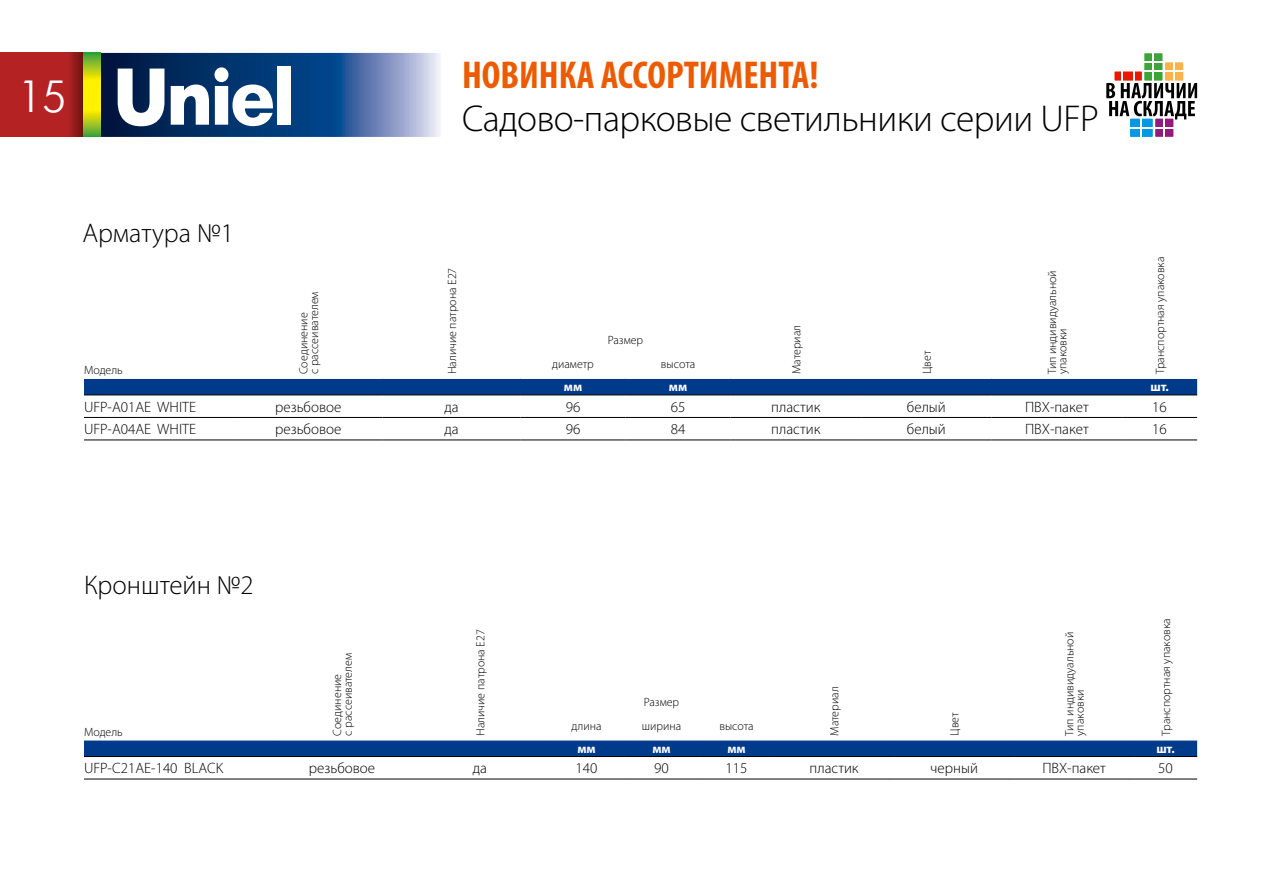
<style>
.page{position:relative;width:1263px;height:893px;background:#fff}
.page>*{position:absolute;margin:0;border:0;box-sizing:border-box;transform-origin:0 0}
.t1{font:45px "Futuris Light C";color:#fff}
.t2{font:700 condensed 39px "Myriad Pro";color:#ed5b00}
.t3{font:300 37.5px "Myriad Pro";letter-spacing:-.015em;color:#000}
.t4{font:300 27px "Myriad Pro";color:#000}
.t5{font:300 15px "Myriad Pro";color:#000}
.t6{font:700 12.75px "Myriad Pro";color:#fff}
.t7{font:300 12px/10.5px "Myriad Pro";color:#000}
</style>
<div class="page">
<svg style="left:101px;top:53px;width:339px;height:84px;background:#3c6193"></svg>
<svg style="left:118px;top:69px;width:46px;height:57px"></svg>
<svg style="left:171px;top:67px;width:102px;height:59px"></svg>
<div style="left:277px;top:66px;width:13px;height:59px;background:#fff"></div>
<svg style="left:0;top:53px;width:84px;height:84px;background:#ae2221"></svg>
<svg style="left:84px;top:53px;width:17px;height:84px"></svg>
<div style="left:84px;top:379px;width:1113px;height:16px;background:#003b8b"></div>
<hr style="left:84px;top:395px;width:150px;height:1px;background:#000">
<hr style="left:234px;top:395px;width:148px;height:1px;background:#000">
<hr style="left:382px;top:395px;width:138px;height:1px;background:#000">
<hr style="left:520px;top:395px;width:106px;height:1px;background:#000">
<hr style="left:626px;top:395px;width:104px;height:1px;background:#000">
<hr style="left:730px;top:395px;width:131px;height:1px;background:#000">
<hr style="left:861px;top:395px;width:131px;height:1px;background:#000">
<hr style="left:992px;top:395px;width:130px;height:1px;background:#000">
<hr style="left:1122px;top:395px;width:75px;height:1px;background:#000">
<hr style="left:84px;top:417px;width:150px;height:1px;background:#000">
<hr style="left:234px;top:417px;width:148px;height:1px;background:#000">
<hr style="left:382px;top:417px;width:138px;height:1px;background:#000">
<hr style="left:520px;top:417px;width:106px;height:1px;background:#000">
<hr style="left:626px;top:417px;width:104px;height:1px;background:#000">
<hr style="left:730px;top:417px;width:131px;height:1px;background:#000">
<hr style="left:861px;top:417px;width:131px;height:1px;background:#000">
<hr style="left:992px;top:417px;width:130px;height:1px;background:#000">
<hr style="left:1122px;top:417px;width:75px;height:1px;background:#000">
<hr style="left:84px;top:440px;width:150px;height:1px;background:#000">
<hr style="left:234px;top:440px;width:148px;height:1px;background:#000">
<hr style="left:382px;top:440px;width:138px;height:1px;background:#000">
<hr style="left:520px;top:440px;width:106px;height:1px;background:#000">
<hr style="left:626px;top:440px;width:104px;height:1px;background:#000">
<hr style="left:730px;top:440px;width:131px;height:1px;background:#000">
<hr style="left:861px;top:440px;width:131px;height:1px;background:#000">
<hr style="left:992px;top:440px;width:130px;height:1px;background:#000">
<hr style="left:1122px;top:440px;width:75px;height:1px;background:#000">
<div style="left:84px;top:741px;width:1113px;height:15px;background:#003b8b"></div>
<hr style="left:84px;top:756px;width:189px;height:1px;background:#000">
<hr style="left:273px;top:756px;width:138px;height:1px;background:#000">
<hr style="left:411px;top:756px;width:138px;height:1px;background:#000">
<hr style="left:549px;top:756px;width:75px;height:1px;background:#000">
<hr style="left:624px;top:756px;width:75px;height:1px;background:#000">
<hr style="left:699px;top:756px;width:75px;height:1px;background:#000">
<hr style="left:774px;top:756px;width:120px;height:1px;background:#000">
<hr style="left:894px;top:756px;width:120px;height:1px;background:#000">
<hr style="left:1014px;top:756px;width:120px;height:1px;background:#000">
<hr style="left:1134px;top:756px;width:63px;height:1px;background:#000">
<hr style="left:84px;top:779px;width:189px;height:1px;background:#000">
<hr style="left:273px;top:779px;width:138px;height:1px;background:#000">
<hr style="left:411px;top:779px;width:138px;height:1px;background:#000">
<hr style="left:549px;top:779px;width:75px;height:1px;background:#000">
<hr style="left:624px;top:779px;width:75px;height:1px;background:#000">
<hr style="left:699px;top:779px;width:75px;height:1px;background:#000">
<hr style="left:774px;top:779px;width:120px;height:1px;background:#000">
<hr style="left:894px;top:779px;width:120px;height:1px;background:#000">
<hr style="left:1014px;top:779px;width:120px;height:1px;background:#000">
<hr style="left:1134px;top:779px;width:63px;height:1px;background:#000">
<div style="left:1144px;top:53px;width:18px;height:28px;background:#3ca439"></div>
<hr style="left:1152px;top:53px;width:2px;height:28px;background:#fff">
<svg style="left:1106px;top:62px;width:91px;height:75px"></svg>
<hr style="left:1130px;top:127px;width:23px;height:2px;background:#fff">
<h1 class="t1" style="left:17px;top:74px;width:51px">15</h1>
<h2 class="t2" style="left:462px;top:51px;width:358px">НОВИНКА АССОРТИМЕНТА!</h2>
<h3 class="t3" style="left:462px;top:98px;width:638px">Садово-парковые светильники серии UFP</h3>
<h3 class="t4" style="left:82px;top:218px;width:153px">Арматура №1</h3>
<p class="t7" style="left:84px;top:365px;width:40px">Модель</p>
<p class="t7" style="left:298px;top:374px;width:84px;rotate:-90deg">Соединение<br>с рассеивателем</p>
<p class="t7" style="left:447px;top:374px;width:108px;rotate:-90deg">Наличие патрона Е27</p>
<p class="t7" style="left:1155px;top:374px;width:119px;rotate:-90deg">Транспортная упаковка</p>
<p class="t7" style="left:1047px;top:374px;width:105px;rotate:-90deg">Тип индивидуальной упаковки</p>
<p class="t7" style="left:608px;top:335px;width:37px">Размер</p>
<p class="t7" style="left:791px;top:374px;width:51px;rotate:-90deg">Материал</p>
<p class="t7" style="left:922px;top:374px;width:25px;rotate:-90deg">Цвет</p>
<p class="t7" style="left:552px;top:359px;width:43px">диаметр</p>
<p class="t7" style="left:661px;top:359px;width:36px">высота</p>
<p class="t6" style="left:564px;top:379px;width:20px">мм</p>
<p class="t6" style="left:669px;top:379px;width:20px">мм</p>
<p class="t6" style="left:1150px;top:379px;width:20px">шт.</p>
<p class="t5" style="left:84px;top:399px;width:114px">UFP-А01AE WHITE</p>
<p class="t5" style="left:275px;top:399px;width:68px">резьбовое</p>
<p class="t5" style="left:444px;top:399px;width:16px">да</p>
<p class="t5" style="left:566px;top:399px;width:16px">96</p>
<p class="t5" style="left:671px;top:399px;width:16px">65</p>
<p class="t5" style="left:771px;top:399px;width:51px">пластик</p>
<p class="t5" style="left:907px;top:399px;width:40px">белый</p>
<p class="t5" style="left:1025px;top:399px;width:65px">ПВХ-пакет</p>
<p class="t5" style="left:1152px;top:399px;width:16px">16</p>
<p class="t5" style="left:84px;top:421px;width:114px">UFP-А04AE WHITE</p>
<p class="t5" style="left:275px;top:421px;width:68px">резьбовое</p>
<p class="t5" style="left:444px;top:421px;width:16px">да</p>
<p class="t5" style="left:566px;top:421px;width:16px">96</p>
<p class="t5" style="left:671px;top:421px;width:16px">84</p>
<p class="t5" style="left:771px;top:421px;width:51px">пластик</p>
<p class="t5" style="left:907px;top:421px;width:40px">белый</p>
<p class="t5" style="left:1025px;top:421px;width:65px">ПВХ-пакет</p>
<p class="t5" style="left:1152px;top:421px;width:16px">16</p>
<h3 class="t4" style="left:84px;top:570px;width:171px">Кронштейн №2</h3>
<p class="t7" style="left:84px;top:727px;width:40px">Модель</p>
<p class="t7" style="left:332px;top:736px;width:84px;rotate:-90deg">Соединение<br>с рассеивателем</p>
<p class="t7" style="left:475px;top:736px;width:108px;rotate:-90deg">Наличие патрона Е27</p>
<p class="t7" style="left:1161px;top:736px;width:119px;rotate:-90deg">Транспортная упаковка</p>
<p class="t7" style="left:1064px;top:736px;width:105px;rotate:-90deg">Тип индивидуальной упаковки</p>
<p class="t7" style="left:644px;top:697px;width:37px">Размер</p>
<p class="t7" style="left:829px;top:736px;width:51px;rotate:-90deg">Материал</p>
<p class="t7" style="left:949px;top:736px;width:25px;rotate:-90deg">Цвет</p>
<p class="t7" style="left:572px;top:720px;width:31px">длина</p>
<p class="t7" style="left:642px;top:720px;width:41px">ширина</p>
<p class="t7" style="left:719px;top:720px;width:36px">высота</p>
<p class="t6" style="left:577px;top:740px;width:20px">мм</p>
<p class="t6" style="left:652px;top:740px;width:20px">мм</p>
<p class="t6" style="left:727px;top:740px;width:20px">мм</p>
<p class="t6" style="left:1156px;top:740px;width:20px">шт.</p>
<p class="t5" style="left:84px;top:760px;width:141px">UFP-C21АE-140 BLACK</p>
<p class="t5" style="left:309px;top:760px;width:68px">резьбовое</p>
<p class="t5" style="left:473px;top:760px;width:16px">да</p>
<p class="t5" style="left:576px;top:760px;width:23px">140</p>
<p class="t5" style="left:654px;top:760px;width:16px">90</p>
<p class="t5" style="left:726px;top:760px;width:23px">115</p>
<p class="t5" style="left:809px;top:760px;width:51px">пластик</p>
<p class="t5" style="left:930px;top:760px;width:49px">черный</p>
<p class="t5" style="left:1042px;top:760px;width:65px">ПВХ-пакет</p>
<p class="t5" style="left:1158px;top:760px;width:16px">50</p>
</div>
